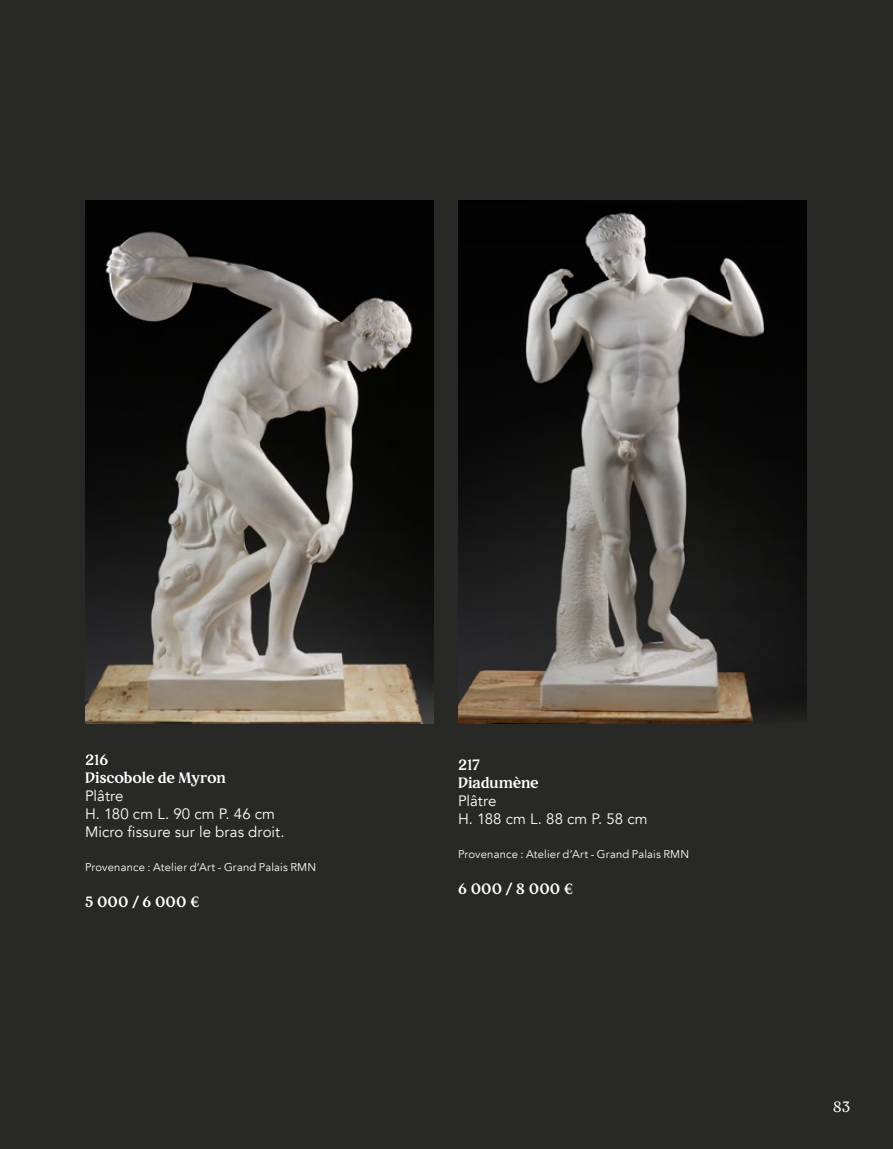
<style>
.page{position:relative;width:893px;height:1149px;background:#fff}
.page>*{position:absolute;margin:0;border:0;box-sizing:border-box;transform-origin:0 0}
.t1{font:15px/18px "Avenir";letter-spacing:.005em;color:#fff}
.t2{font:700 15px/18px "Restora";letter-spacing:-.015em;color:#fff}
.t3{font:15px "Restora";color:#fff}
.t4{font:11.25px "Avenir";letter-spacing:.015em;color:#fff}
</style>
<div class="page">
<div style="left:0;top:0;width:893px;height:1148px;background:#282827"></div>
<img style="left:85px;top:200px;width:349px;height:523px">
<img style="left:458px;top:200px;width:349px;height:523px">
<p class="t2" style="left:85px;top:750px;width:142px">216<br>Discobole de Myron</p>
<p class="t1" style="left:85px;top:787px;width:201px">Plâtre<br>H. 180 cm L. 90 cm P. 46 cm<br>Micro fissure sur le bras droit.</p>
<p class="t4" style="left:85px;top:860px;width:233px">Provenance : Atelier d’Art - Grand Palais RMN</p>
<p class="t2" style="left:85px;top:892px;width:116px">5 000 / 6 000 €</p>
<p class="t2" style="left:458px;top:755px;width:82px">217<br>Diadumène</p>
<p class="t1" style="left:458px;top:791px;width:191px">Plâtre<br>H. 188 cm L. 88 cm P. 58 cm</p>
<p class="t4" style="left:458px;top:846px;width:233px">Provenance : Atelier d’Art - Grand Palais RMN</p>
<p class="t2" style="left:458px;top:879px;width:117px">6 000 / 8 000 €</p>
<p class="t3" style="left:833px;top:1096px;width:19px">83</p>
</div>
